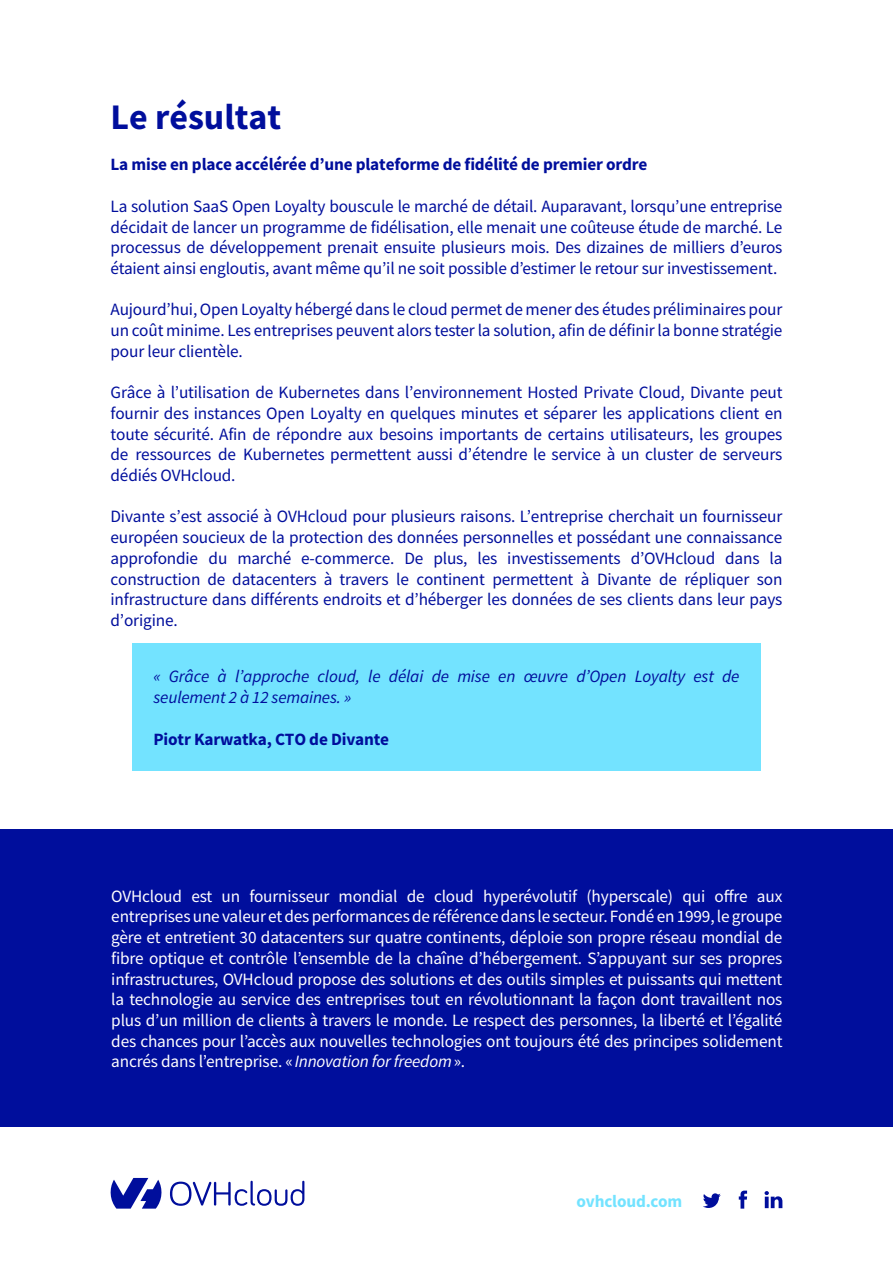
<style>
.page{position:relative;width:893px;height:1263px;background:#fff}
.page>*{position:absolute;margin:0;border:0;box-sizing:border-box;transform-origin:0 0}
.t1{font:700 36px "Source Sans Pro";color:#000e9c}
.t2{font:17.25px/20.7px "Source Sans Pro";letter-spacing:-.01em;color:#000e9c;text-align:justify}
.t3{font:17.25px/20.7px "Source Sans Pro";letter-spacing:-.01em;color:#fff;text-align:justify}
.t4{font:700 17.25px "Source Sans Pro";letter-spacing:-.01em;color:#000e9c}
.t5{font:italic 17.25px/20.7px "Source Sans Pro";letter-spacing:-.01em;color:#000e9c}
.t6{font:700 17.25px "Source Sans Pro";letter-spacing:-.01em;color:#73e3ff}
.s1{font-style:italic}
</style>
<div class="page">
<svg style="left:110px;top:1178px;width:52px;height:30px"></svg>
<svg style="left:170px;top:1181px;width:134px;height:25px"></svg>
<svg style="left:739px;top:1190px;width:8px;height:18px"></svg>
<svg style="left:765px;top:1191px;width:17px;height:17px"></svg>
<svg style="left:703px;top:1193px;width:18px;height:15px"></svg>
<div style="left:0;top:829px;width:893px;height:298px;background:#000e9c"></div>
<div style="left:132px;top:643px;width:629px;height:128px;background:#73e3ff"></div>
<h1 class="t1" style="left:111px;top:93px;width:172px">Le résultat</h1>
<p class="t4" style="left:111px;top:153px;width:538px">La mise en place accélérée d’une plateforme de fidélité de premier ordre</p>
<p class="t2" style="left:111px;top:196px;width:673px">La solution SaaS Open Loyalty bouscule le marché de détail. Auparavant, lorsqu’une entreprise décidait de lancer un programme de fidélisation, elle menait une coûteuse étude de marché. Le processus de développement prenait ensuite plusieurs mois. Des dizaines de milliers d’euros étaient ainsi engloutis, avant même qu’il ne soit possible d’estimer le retour sur investissement.</p>
<p class="t2" style="left:111px;top:299px;width:673px">Aujourd’hui, Open Loyalty hébergé dans le cloud permet de mener des études préliminaires pour un coût minime. Les entreprises peuvent alors tester la solution, afin de définir la bonne stratégie pour leur clientèle.</p>
<p class="t2" style="left:111px;top:382px;width:673px">Grâce à l’utilisation de Kubernetes dans l’environnement Hosted Private Cloud, Divante peut fournir des instances Open Loyalty en quelques minutes et séparer les applications client en toute sécurité. Afin de répondre aux besoins importants de certains utilisateurs, les groupes de ressources de Kubernetes permettent aussi d’étendre le service à un cluster de serveurs dédiés OVHcloud.</p>
<p class="t2" style="left:111px;top:506px;width:673px">Divante s’est associé à OVHcloud pour plusieurs raisons. L’entreprise cherchait un fournisseur européen soucieux de la protection des données personnelles et possédant une connaissance approfondie du marché e-commerce. De plus, les investissements d’OVHcloud dans la construction de datacenters à travers le continent permettent à Divante de répliquer son infrastructure dans différents endroits et d’héberger les données de ses clients dans leur pays d’origine.</p>
<p class="t5" style="left:153px;top:666px;width:588px">« Grâce à l’approche cloud, le délai de mise en œuvre d’Open Loyalty est de seulement 2 à 12 semaines. »</p>
<p class="t4" style="left:153px;top:727px;width:237px">Piotr Karwatka, CTO de Divante</p>
<p class="t3" style="left:111px;top:885px;width:673px">OVHcloud est un fournisseur mondial de cloud hyperévolutif (hyperscale) qui offre aux entreprises une valeur et des performances de référence dans le secteur. Fondé en 1999, le groupe gère et entretient 30 datacenters sur quatre continents, déploie son propre réseau mondial de fibre optique et contrôle l’ensemble de la chaîne d’hébergement. S’appuyant sur ses propres infrastructures, OVHcloud propose des solutions et des outils simples et puissants qui mettent la technologie au service des entreprises tout en révolutionnant la façon dont travaillent nos plus d’un million de clients à travers le monde. Le respect des personnes, la liberté et l’égalité des chances pour l’accès aux nouvelles technologies ont toujours été des principes solidement ancrés dans l’entreprise. «<span class="s1">Innovation for freedom</span>».</p>
<p class="t6" style="left:577px;top:1190px;width:107px">ovhcloud.com</p>
</div>
